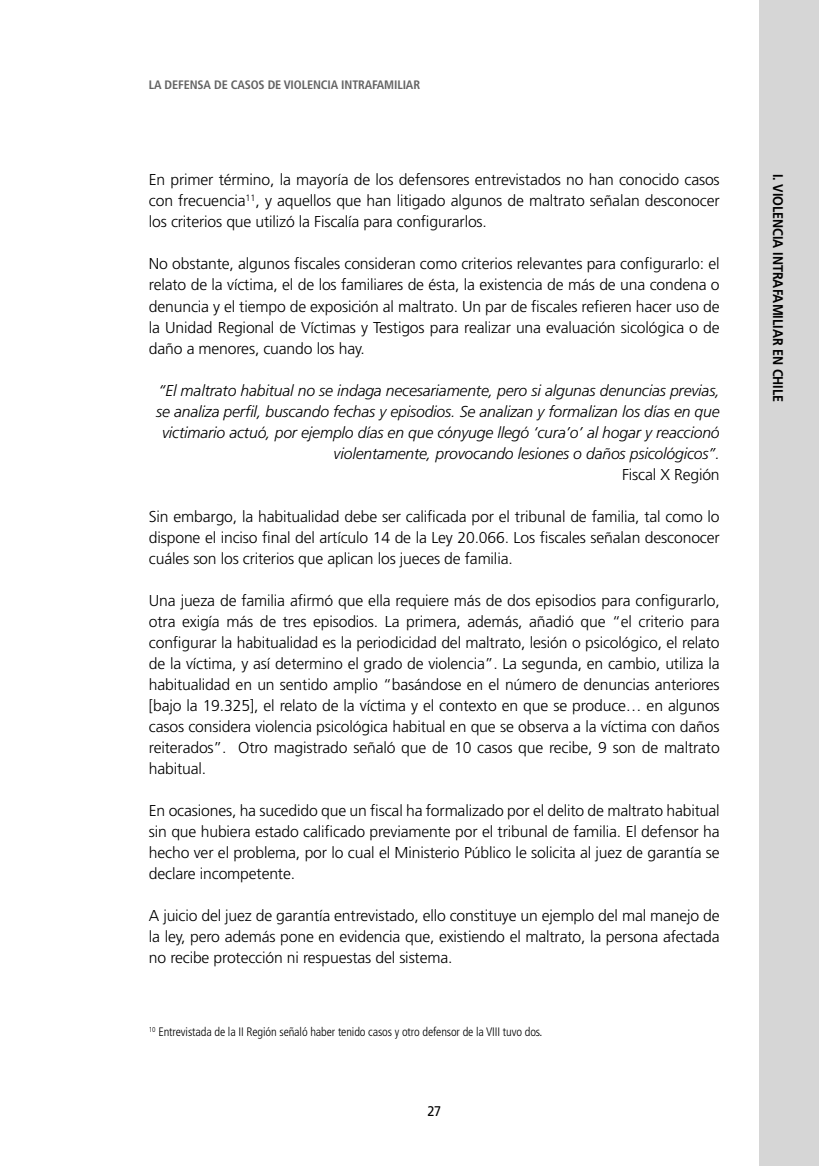
<style>
.page{position:relative;width:819px;height:1166px;background:#fff}
.page>*{position:absolute;margin:0;border:0;box-sizing:border-box;transform-origin:0 0}
.t1{font:300 15.75px/21px "Frutiger";letter-spacing:-.01em;color:#000;text-align:justify}
.t2{font:italic 300 15.75px/21px "Frutiger";letter-spacing:-.01em;color:#000;text-align:right}
.t3{font:700 14px "Frutiger";color:#000;scale:.9 1}
.t4{font:14px "Frutiger";color:#000;scale:.9 1}
.t5{font:300 condensed 12.25px "Frutiger";letter-spacing:-.01em;color:#000}
.t6{font:700 condensed 12.25px "Frutiger";letter-spacing:-.01em;color:#636363}
</style>
<div class="page">
<div style="left:759px;top:0;width:60px;height:1166px;background:#d6d6d6"></div>
<p class="t6" style="left:149px;top:78px;width:273px">LA DEFENSA DE CASOS DE VIOLENCIA INTRAFAMILIAR</p>
<p class="t1" style="left:149px;top:170px;width:572px">En primer término, la mayoría de los defensores entrevistados no han conocido casos con frecuencia<sup>11</sup>, y aquellos que han litigado algunos de maltrato señalan desconocer los criterios que utilizó la Fiscalía para configurarlos.</p>
<p class="t1" style="left:149px;top:254px;width:572px">No obstante, algunos fiscales consideran como criterios relevantes para configurarlo: el relato de la víctima, el de los familiares de ésta, la existencia de más de una condena o denuncia y el tiempo de exposición al maltrato. Un par de fiscales refieren hacer uso de la Unidad Regional de Víctimas y Testigos para realizar una evaluación sicológica o de daño a menores, cuando los hay.</p>
<p class="t2" style="left:156px;top:380px;width:565px">“El maltrato habitual no se indaga necesariamente, pero si algunas denuncias previas, se analiza perfil, buscando fechas y episodios. Se analizan y formalizan los días en que victimario actuó, por ejemplo días en que cónyuge llegó ‘cura’o’ al hogar y reaccionó violentamente, provocando lesiones o daños psicológicos”.</p>
<p class="t1" style="left:622px;top:464px;width:99px">Fiscal X Región</p>
<p class="t1" style="left:149px;top:506px;width:572px">Sin embargo, la habitualidad debe ser calificada por el tribunal de familia, tal como lo dispone el inciso final del artículo 14 de la Ley 20.066. Los fiscales señalan desconocer cuáles son los criterios que aplican los jueces de familia.</p>
<p class="t1" style="left:149px;top:590px;width:572px">Una jueza de familia afirmó que ella requiere más de dos episodios para configurarlo, otra exigía más de tres episodios. La primera, además, añadió que “el criterio para configurar la habitualidad es la periodicidad del maltrato, lesión o psicológico, el relato de la víctima, y así determino el grado de violencia”. La segunda, en cambio, utiliza la habitualidad en un sentido amplio “basándose en el número de denuncias anteriores [bajo la 19.325], el relato de la víctima y el contexto en que se produce… en algunos casos considera violencia psicológica habitual en que se observa a la víctima con daños reiterados”. Otro magistrado señaló que de 10 casos que recibe, 9 son de maltrato habitual.</p>
<p class="t1" style="left:149px;top:800px;width:572px">En ocasiones, ha sucedido que un fiscal ha formalizado por el delito de maltrato habitual sin que hubiera estado calificado previamente por el tribunal de familia. El defensor ha hecho ver el problema, por lo cual el Ministerio Público le solicita al juez de garantía se declare incompetente.</p>
<p class="t1" style="left:149px;top:905px;width:572px">A juicio del juez de garantía entrevistado, ello constituye un ejemplo del mal manejo de la ley, pero además pone en evidencia que, existiendo el maltrato, la persona afectada no recibe protección ni respuestas del sistema.</p>
<p class="t5" style="left:149px;top:1025px;width:395px"><sup>10</sup> Entrevistada de la II Región señaló haber tenido casos y otro defensor de la VIII tuvo dos.</p>
<p class="t4" style="left:427px;top:1103px;width:17px">27</p>
<p class="t3" style="left:786px;top:174px;width:255px;rotate:90deg">I. VIOLENCIA INTRAFAMILIAR EN CHILE</p>
</div>
